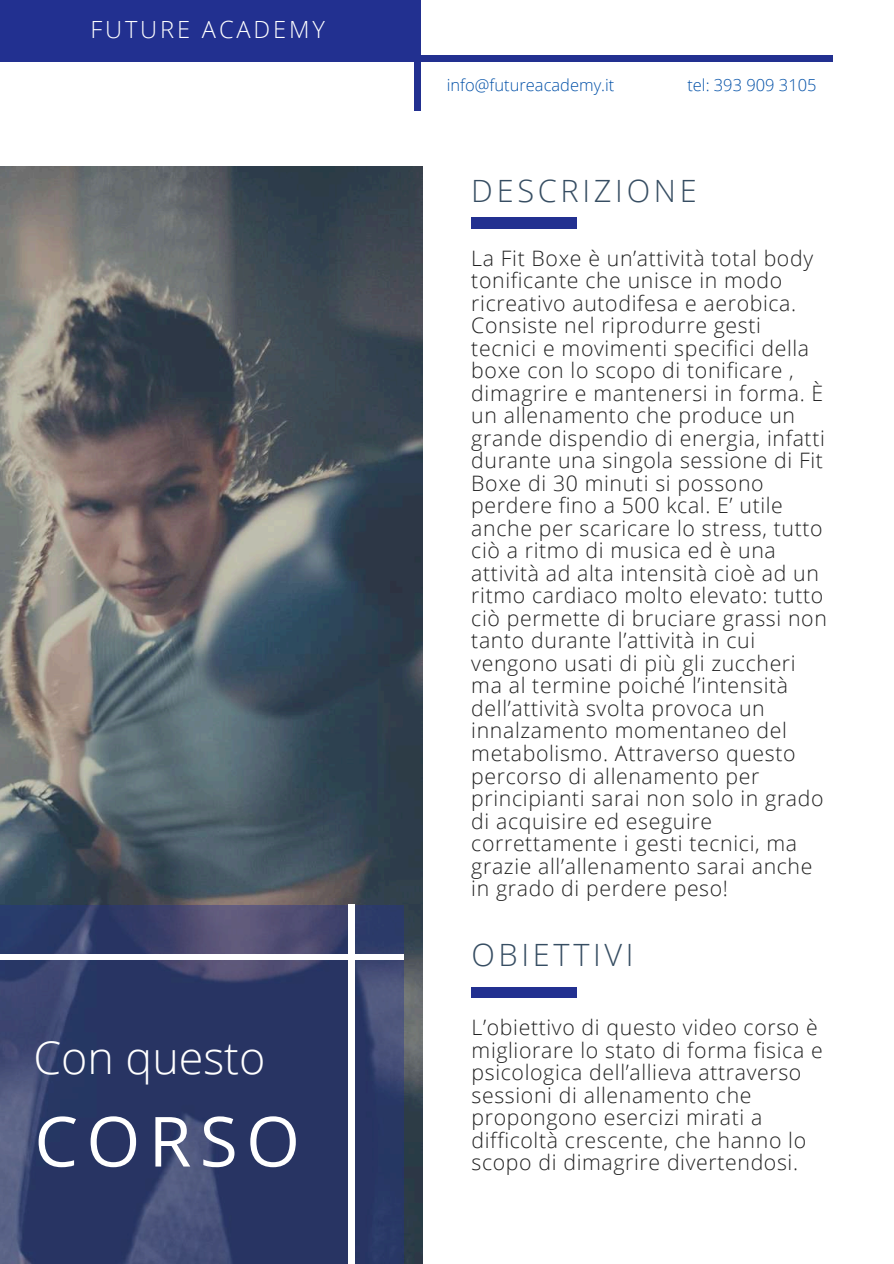
<style>
.page{position:relative;width:894px;height:1264px;background:#fff}
.page>*{position:absolute;margin:0;border:0;box-sizing:border-box;transform-origin:0 0}
.t1{font:69.15px "Open Sans";letter-spacing:.12em;color:#fff}
.t2{font:300 44.85px "Open Sans";color:#fff}
.t3{font:300 30.75px "Open Sans";letter-spacing:.12em;color:#364d62}
.t4{font:300 23.7px "Open Sans";letter-spacing:.12em;color:#fff}
.t5{font:300 21.3px/22.5px "Open Sans";letter-spacing:.03em;color:#222}
.t6{font:300 16.5px "Open Sans";color:#0351a8}
</style>
<div class="page">
<div style="left:414px;top:0;width:6px;height:111px;background:#223090"></div>
<img style="left:0;top:166px;width:422px;height:1097px">
<svg style="left:0;top:905px;width:404px;height:358px;background:#323d69"></svg>
<div style="left:471px;top:218px;width:106px;height:10px;background:#223090"></div>
<div style="left:471px;top:987px;width:106px;height:10px;background:#223090"></div>
<div style="left:0;top:56px;width:832px;height:5px;background:#223090"></div>
<div style="left:0;top:0;width:417px;height:57px;background:#223090"></div>
<div style="left:349px;top:905px;width:5px;height:358px;background:#fff"></div>
<div style="left:0;top:954px;width:404px;height:5px;background:#fff"></div>
<p class="t4" style="left:90px;top:12px;width:236px">FUTURE ACADEMY</p>
<h2 class="t2" style="left:33px;top:1026px;width:233px">Con questo</h2>
<h1 class="t1" style="left:34px;top:1092px;width:267px">CORSO</h1>
<p class="t6" style="left:446px;top:73px;width:169px">info@futureacademy.it</p>
<p class="t6" style="left:687px;top:73px;width:131px">tel: 393 909 3105</p>
<h3 class="t3" style="left:471px;top:169px;width:227px">DESCRIZIONE</h3>
<p class="t5" style="left:471px;top:246px;width:357px">La Fit Boxe è un’attività total body tonificante che unisce in modo ricreativo autodifesa e aerobica.<br>Consiste nel riprodurre gesti tecnici e movimenti specifici della boxe con lo scopo di tonificare , dimagrire e mantenersi in forma. È un allenamento che produce un grande dispendio di energia, infatti durante una singola sessione di Fit<br>Boxe di 30 minuti si possono perdere fino a 500 kcal. E’ utile anche per scaricare lo stress, tutto ciò a ritmo di musica ed è una attività ad alta intensità cioè ad un ritmo cardiaco molto elevato: tutto ciò permette di bruciare grassi non tanto durante l’attività in cui vengono usati di più gli zuccheri ma al termine poiché l’intensità dell’attività svolta provoca un innalzamento momentaneo del metabolismo. Attraverso questo percorso di allenamento per principianti sarai non solo in grado di acquisire ed eseguire correttamente i gesti tecnici, ma grazie all’allenamento sarai anche in grado di perdere peso!</p>
<h3 class="t3" style="left:471px;top:933px;width:164px">OBIETTIVI</h3>
<p class="t5" style="left:471px;top:1015px;width:352px">L’obiettivo di questo video corso è migliorare lo stato di forma fisica e psicologica dell’allieva attraverso sessioni di allenamento che propongono esercizi mirati a difficoltà crescente, che hanno lo scopo di dimagrire divertendosi.</p>
</div>
